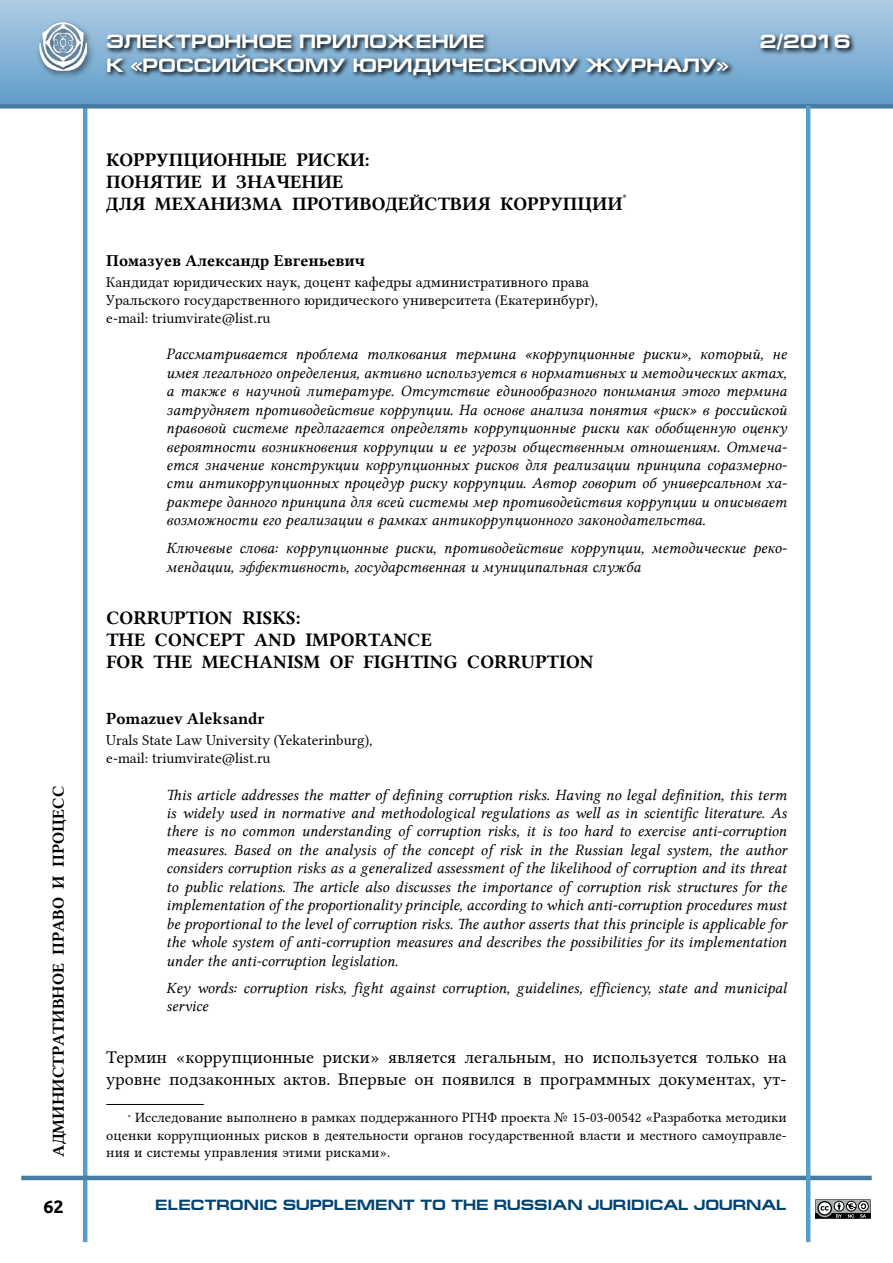
<style>
.page{position:relative;width:893px;height:1263px;background:#fff}
.page>*{position:absolute;margin:0;border:0;box-sizing:border-box;transform-origin:0 0}
.t1{font:700 19.5px "Europe Ext";color:#fff}
.t2{font:18.75px/22.2px "Lin Libertine B";letter-spacing:.005em;color:#000}
.t3{font:18px/21.6px "Lin Libertine";color:#000}
.t4{font:700 18px "Ubuntu";color:#000}
.t5{font:16.5px "Lin Libertine B";color:#000}
.t6{font:15.75px/18.5px "Lin Libertine I";color:#000;text-align:justify}
.t7{font:15px/18px "Lin Libertine";color:#000}
.t8{font:700 15px "Europe Ext";color:#004371}
.t9{font:14.25px/17.1px "Lin Libertine";color:#000;text-align:justify}
.t10{font:12.15px "Lin Libertine";color:#000}
.s1{font-size:8.7px}
</style>
<div class="page">
<div style="left:0;top:0;width:893px;height:106px;background:linear-gradient(to bottom,#aecce4,#619dc9)"></div>
<hr style="left:83px;top:106px;width:4px;height:1136px;background:#589cca">
<hr style="left:21px;top:1176px;width:851px;height:4px;background:#467ba2">
<div style="left:0;top:104px;width:893px;height:5px;background:#467ba2"></div>
<div style="left:35px;top:19px;width:60px;height:60px;background:#000;opacity:.63"></div>
<img style="left:39px;top:23px;width:48px;height:47px">
<svg style="left:105px;top:31px;width:751px;height:50px;background:#6b90ab"></svg>
<hr style="left:806px;top:106px;width:4px;height:1136px;background:#589cca">
<svg style="left:815px;top:1199px;width:56px;height:20px"></svg>
<hr style="left:106px;top:1104px;width:98px;height:1px;background:#000">
<p class="t5" style="left:47px;top:1157px;width:373px;rotate:-90deg">административное право и процесс</p>
<p class="t4" style="left:43px;top:1196px;width:22px">62</p>
<p class="t1" style="left:106px;top:31px;width:380px">ЭЛЕКТРОННОЕ ПРИЛОЖЕНИЕ</p>
<p class="t1" style="left:760px;top:31px;width:92px">2/2016</p>
<p class="t1" style="left:106px;top:54px;width:624px">К «РОССИЙСКОМУ ЮРИДИЧЕСКОМУ ЖУРНАЛУ»</p>
<p class="t2" style="left:106px;top:148px;width:27px">КОРР</p>
<p class="t2" style="left:156px;top:148px;width:29px">УПЦИОНН</p>
<p class="t2" style="left:258px;top:148px;width:53px">ЫЕ РИС</p>
<p class="t2" style="left:336px;top:148px;width:35px">КИ:</p>
<p class="t2" style="left:106px;top:170px;width:16px">ПОН</p>
<p class="t2" style="left:150px;top:170px;width:28px">ЯТИЕ</p>
<p class="t2" style="left:212px;top:170px;width:93px">И ЗНАЧЕНИЕ</p>
<p class="t2" style="left:106px;top:192px;width:107px">ДЛЯ МЕХАНИ</p>
<p class="t2" style="left:241px;top:192px;width:28px">ЗМА</p>
<p class="t2" style="left:292px;top:192px;width:14px">ПРОТИВОДЕ</p>
<p class="t2" style="left:409px;top:192px;width:30px">ЙСТВИ</p>
<p class="t2" style="left:477px;top:192px;width:49px">Я КОРР</p>
<p class="t2" style="left:550px;top:192px;width:29px">УПЦИИ</p>
<p class="t10" style="left:622px;top:189px;width:6px">*</p>
<p class="t5" style="left:106px;top:249px;width:260px">Помазуев Александр Евгеньевич</p>
<p class="t7" style="left:106px;top:271px;width:493px">Кандидат юридических наук, доцент кафедры административного права<br>Уральского государственного юридического университета (Екатеринбург), e-mail: triumvirate@list.ru</p>
<p class="t6" style="left:166px;top:345px;width:622px">Рассматривается проблема толкования термина «коррупционные риски», который, не имея легального определения, активно используется в нормативных и методических актах, а также в научной литературе. Отсутствие единообразного понимания этого термина затрудняет противодействие коррупции. На основе анализа понятия «риск» в российской правовой системе предлагается определять коррупционные риски как обобщенную оценку вероятности возникновения коррупции и ее угрозы общественным отношениям. Отмеча&shy;ется значение конструкции коррупционных рисков для реализации принципа соразмерно&shy;сти антикоррупционных процедур риску коррупции. Автор говорит об универсальном ха&shy;рактере данного принципа для всей системы мер противодействия коррупции и описывает возможности его реализации в рамках антикоррупционного законодательства.</p>
<p class="t6" style="left:166px;top:539px;width:622px;line-height:18.9px">Ключевые слова: коррупционные риски, противодействие коррупции, методические реко&shy;мендации, эффективность, государственная и муниципальная служба</p>
<p class="t2" style="left:106px;top:606px;width:489px">CORRUPTION RISKS:<br>THE CONCEPT AND IMPORTANCE<br>FOR THE MECHANISM OF FIGHTING CORRUPTION</p>
<p class="t5" style="left:106px;top:707px;width:160px">Pomazuev Aleksandr</p>
<p class="t7" style="left:106px;top:730px;width:268px">Urals State Law University (Yekaterinburg), e-mail: triumvirate@list.ru</p>
<p class="t6" style="left:166px;top:786px;width:622px">This article addresses the matter of defining corruption risks. Having no legal definition, this term is widely used in normative and methodological regulations as well as in scientific literature. As there is no common understanding of corruption risks, it is too hard to exercise anti-corruption measures. Based on the analysis of the concept of risk in the Russian legal system, the author considers corruption risks as a generalized assessment of the likelihood of corruption and its threat to public relations. The article also discusses the importance of corruption risk structures for the implementation of the proportionality principle, according to which anti-corruption procedures must be proportional to the level of corruption risks. The author asserts that this principle is applicable for the whole system of anti-corruption measures and describes the possibilities for its implementation under the anti-corruption legislation.</p>
<p class="t6" style="left:166px;top:979px;width:622px">Key words: corruption risks, fight against corruption, guidelines, efficiency, state and municipal service</p>
<p class="t3" style="left:106px;top:1044px;width:682px">Термин «коррупционные риски» является легальным, но используется только на уровне подзаконных актов. Впервые он появился в программных документах, ут-</p>
<p class="t9" style="left:106px;top:1108px;width:682px;text-indent:22px"><span class="s1">*</span> Исследование выполнено в рамках поддержанного РГНФ проекта № 15-03-00542 «Разработка методики оценки коррупционных рисков в деятельности органов государственной власти и местного самоуправле&shy;ния и системы управления этими рисками».</p>
<p class="t8" style="left:155px;top:1196px;width:633px">ELECTRONIC SUPPLEMENT TO THE RUSSIAN JURIDICAL JOURNAL</p>
</div>
